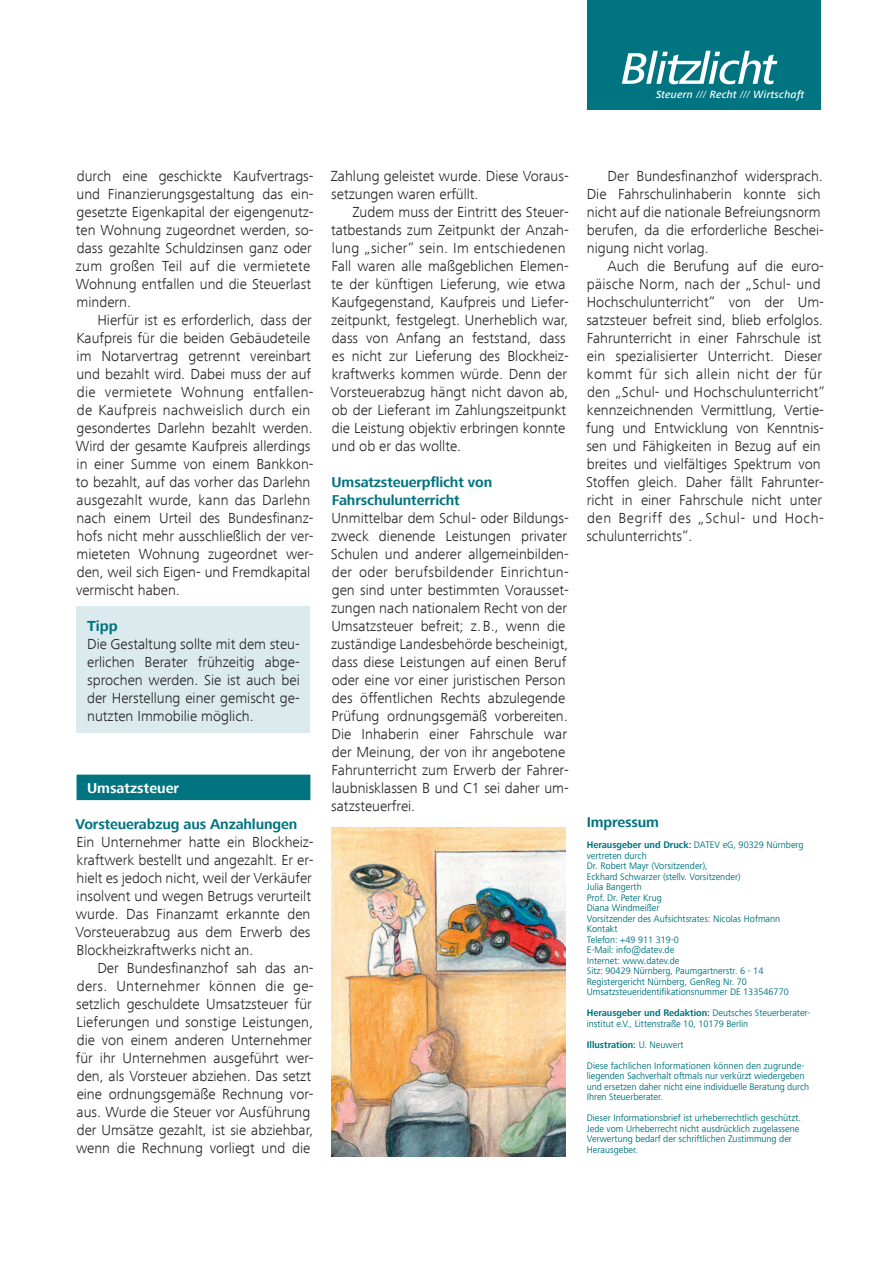
<style>
.page{position:relative;width:893px;height:1263px;background:#fff}
.page>*{position:absolute;margin:0;border:0;box-sizing:border-box;transform-origin:0 0}
.t1{font:300 15px/18px "Frutiger Next Com";color:#231f20}
.t2{font:700 15px "Frutiger Next Com";color:#007480}
.t3{font:700 14.7px/18px "Frutiger Next Com";letter-spacing:-.01em;color:#007480}
.t4{font:700 14.7px "Frutiger Next Com";color:#fff}
.t5{font:italic 500 10.8px "Frutiger Next Com";letter-spacing:.02em;color:#fff}
.t6{font:9.75px/10.5px "Frutiger Next Com";color:#007480;scale:.96 1}
.s1{font-weight:400}
.s2{font-weight:700}
</style>
<div class="page">
<div style="left:587px;top:0;width:234px;height:110px;background:#007480"></div>
<svg style="left:622px;top:51px;width:155px;height:33px"></svg>
<div style="left:77px;top:775px;width:233px;height:25px;background:#007480"></div>
<div style="left:77px;top:606px;width:233px;height:127px;background:#dbeaed"></div>
<img style="left:332px;top:828px;width:234px;height:328px">
<p class="t5" style="left:656px;top:88px;width:150px">Steuern <span class="s1">///</span> Recht <span class="s1">///</span> Wirtschaft</p>
<p class="t1" style="left:76px;top:167px;width:239px">durch eine geschickte Kaufvertrags&shy;und Finanzierungsgestaltung das ein&shy;gesetzte Eigenkapital der eigengenutz&shy;ten Wohnung zugeordnet werden, so&shy;dass gezahlte Schuldzinsen ganz oder zum großen Teil auf die vermietete Wohnung entfallen und die Steuerlast mindern.</p>
<p class="t1" style="left:76px;top:311px;width:239px;text-indent:22px">Hierfür ist es erforderlich, dass der Kaufpreis für die beiden Gebäudeteile im Notarvertrag getrennt vereinbart und bezahlt wird. Dabei muss der auf die vermietete Wohnung entfallen&shy;de Kaufpreis nachweislich durch ein gesondertes Darlehn bezahlt werden.<br>Wird der gesamte Kaufpreis allerdings in einer Summe von einem Bankkon&shy;to bezahlt, auf das vorher das Darlehn ausgezahlt wurde, kann das Darlehn nach einem Urteil des Bundesfinanz&shy;hofs nicht mehr ausschließlich der ver&shy;mieteten Wohnung zugeordnet wer&shy;den, weil sich Eigen- und Fremdkapital vermischt haben.</p>
<p class="t2" style="left:87px;top:617px;width:32px">Tipp</p>
<p class="t1" style="left:87px;top:635px;width:214px;text-align:justify">Die Gestaltung sollte mit dem steu&shy;erlichen Berater frühzeitig abge&shy;sprochen werden. Sie ist auch bei der Herstellung einer gemischt ge&shy;nutzten Immobilie möglich.</p>
<p class="t4" style="left:87px;top:779px;width:94px">Umsatzsteuer</p>
<p class="t3" style="left:76px;top:815px;width:223px">Vorsteuerabzug aus Anzahlungen</p>
<p class="t1" style="left:75px;top:833px;width:240px">Ein Unternehmer hatte ein Blockheiz&shy;kraftwerk bestellt und angezahlt. Er er&shy;hielt es jedoch nicht, weil der Verkäufer insolvent und wegen Betrugs verurteilt wurde. Das Finanzamt erkannte den Vorsteuerabzug aus dem Erwerb des Blockheizkraftwerks nicht an.</p>
<p class="t1" style="left:76px;top:959px;width:239px;text-indent:21px">Der Bundesfinanzhof sah das an&shy;ders. Unternehmer können die ge&shy;setzlich geschuldete Umsatzsteuer für Lieferungen und sonstige Leistungen, die von einem anderen Unternehmer für ihr Unternehmen ausgeführt wer&shy;den, als Vorsteuer abziehen. Das setzt eine ordnungsgemäße Rechnung vor&shy;aus. Wurde die Steuer vor Ausführung der Umsätze gezahlt, ist sie abziehbar, wenn die Rechnung vorliegt und die</p>
<p class="t1" style="left:331px;top:167px;width:240px">Zahlung geleistet wurde. Diese Voraus&shy;setzungen waren erfüllt.</p>
<p class="t1" style="left:330px;top:203px;width:240px;text-indent:22px">Zudem muss der Eintritt des Steuer&shy;tatbestands zum Zeitpunkt der Anzah&shy;lung „sicher“ sein. Im entschiedenen Fall waren alle maßgeblichen Elemen&shy;te der künftigen Lieferung, wie etwa Kaufgegenstand, Kaufpreis und Liefer&shy;zeitpunkt, festgelegt. Unerheblich war, dass von Anfang an feststand, dass es nicht zur Lieferung des Blockheiz&shy;kraftwerks kommen würde. Denn der Vorsteuerabzug hängt nicht davon ab, ob der Lieferant im Zahlungszeitpunkt die Leistung objektiv erbringen konnte und ob er das wollte.</p>
<p class="t3" style="left:332px;top:473px;width:162px">Umsatzsteuerpflicht von<br>Fahrschulunterricht</p>
<p class="t1" style="left:331px;top:509px;width:239px">Unmittelbar dem Schul- oder Bildungs&shy;zweck dienende Leistungen privater Schulen und anderer allgemeinbilden&shy;der oder berufsbildender Einrichtun&shy;gen sind unter bestimmten Vorausset&shy;zungen nach nationalem Recht von der Umsatzsteuer befreit; z.B., wenn die zuständige Landesbehörde bescheinigt, dass diese Leistungen auf einen Beruf oder eine vor einer juristischen Person des öffentlichen Rechts abzulegende Prüfung ordnungsgemäß vorbereiten.<br>Die Inhaberin einer Fahrschule war der Meinung, der von ihr angebotene Fahrunterricht zum Erwerb der Fahrer&shy;laubnisklassen B und C1 sei daher um&shy;satzsteuerfrei.</p>
<p class="t1" style="left:587px;top:167px;width:239px;text-indent:21px">Der Bundesfinanzhof widersprach.<br>Die Fahrschulinhaberin konnte sich nicht auf die nationale Befreiungsnorm berufen, da die erforderliche Beschei&shy;nigung nicht vorlag.</p>
<p class="t1" style="left:586px;top:257px;width:240px;text-indent:22px">Auch die Berufung auf die euro&shy;päische Norm, nach der „Schul- und Hochschulunterricht“ von der Um&shy;satzsteuer befreit sind, blieb erfolglos.<br>Fahrunterricht in einer Fahrschule ist ein spezialisierter Unterricht. Dieser kommt für sich allein nicht der für den „Schul- und Hochschulunterricht“ kennzeichnenden Vermittlung, Vertie&shy;fung und Entwicklung von Kenntnis&shy;sen und Fähigkeiten in Bezug auf ein breites und vielfältiges Spektrum von Stoffen gleich. Daher fällt Fahrunter&shy;richt in einer Fahrschule nicht unter den Begriff des „Schul- und Hoch&shy;schulunterrichts“.</p>
<p class="t3" style="left:587px;top:813px;width:74px">Impressum</p>
<p class="t6" style="left:587px;top:839px;width:227px"><span class="s2">Herausgeber und Druck:</span> DATEV eG, 90329 Nürnberg vertreten durch<br>Dr. Robert Mayr (Vorsitzender),<br>Eckhard Schwarzer (stellv. Vorsitzender)<br>Julia Bangerth<br>Prof. Dr. Peter Krug<br>Diana Windmeißer<br>Vorsitzender des Aufsichtsrates: Nicolas Hofmann<br>Kontakt<br>Telefon: +49 911 319-0<br>E-Mail: info@datev.de<br>Internet: www.datev.de<br>Sitz: 90429 Nürnberg, Paumgartnerstr. 6 - 14<br>Registergericht Nürnberg, GenReg Nr. 70<br>Umsatzsteueridentifikationsnummer DE 133546770</p>
<p class="t6" style="left:587px;top:1007px;width:235px"><span class="s2">Herausgeber und Redaktion:</span> Deutsches Steuerberater&shy;institut e.V., Littenstraße 10, 10179 Berlin</p>
<p class="t6" style="left:587px;top:1034px;width:227px;line-height:21px"><span class="s2">Illustration:</span> U. Neuwert<br>Diese fachlichen Informationen können den zugrunde-</p>
<p class="t6" style="left:587px;top:1070px;width:233px">liegenden Sachverhalt oftmals nur verkürzt wiedergeben und ersetzen daher nicht eine individuelle Beratung durch<br>Ihren Steuerberater.</p>
<p class="t6" style="left:587px;top:1112px;width:225px">Dieser Informationsbrief ist urheberrechtlich geschützt.<br>Jede vom Urheberrecht nicht ausdrücklich zugelassene Verwertung bedarf der schriftlichen Zustimmung der Herausgeber.</p>
</div>
